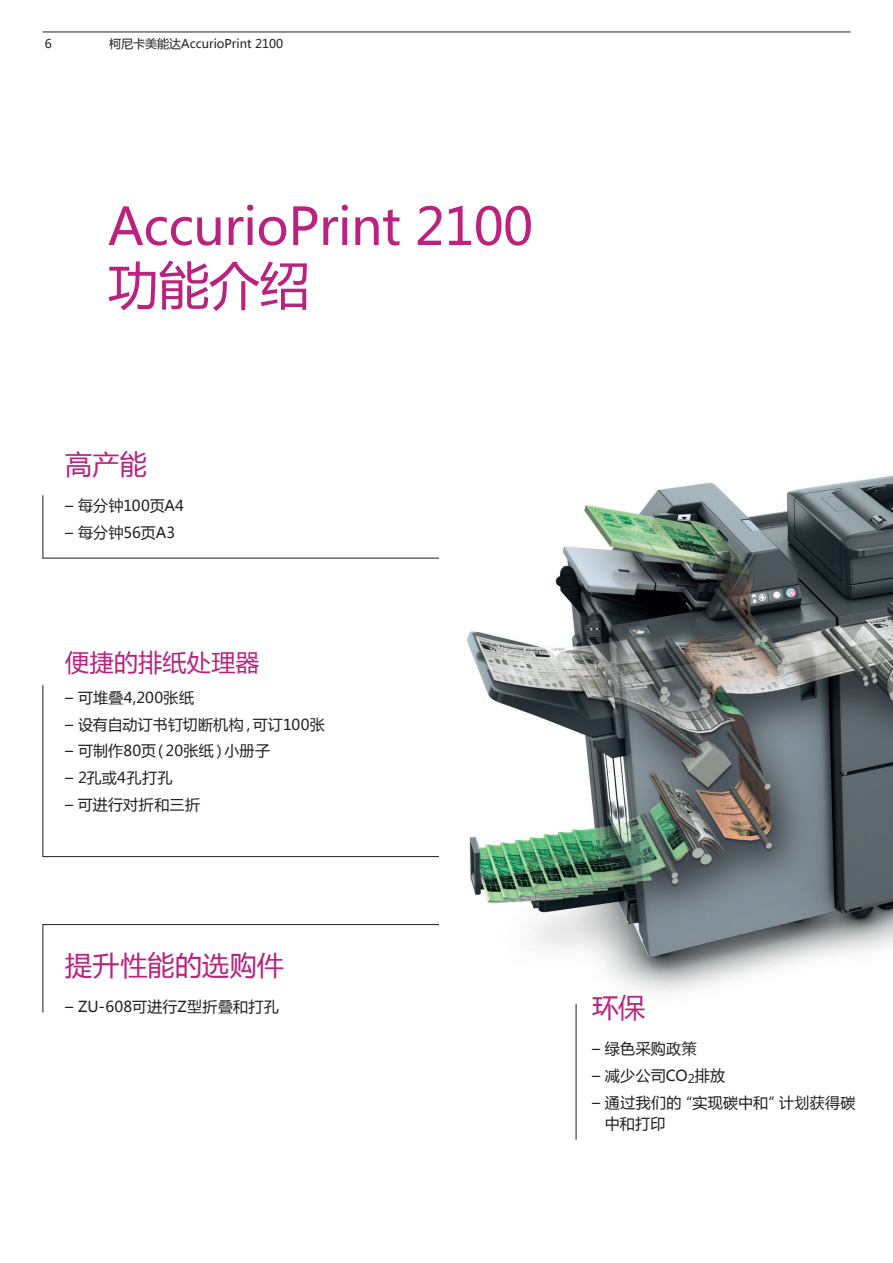
<style>
.page{position:relative;width:893px;height:1263px;background:#fff}
.page>*{position:absolute;margin:0;border:0;box-sizing:border-box;transform-origin:0 0}
.t1{font:51px/58.7px "Microsoft Ya Hei";letter-spacing:-.01em;color:#ba2280}
.t2{font:27px "Microsoft Ya Hei";letter-spacing:.01em;color:#ba2280}
.t3{font:24px "Microsoft Ya Hei";letter-spacing:.01em;color:#ba2280}
.t4{font:15px/21.3px "Microsoft Ya Hei";letter-spacing:.015em;color:#231f20}
.t5{font:15px "Microsoft Ya Hei";letter-spacing:-.005em;color:#231f20}
.t6{font:12px "Microsoft Ya Hei";color:#231f20}
</style>
<div class="page">
<svg style="left:42px;top:495px;width:397px;height:64px"></svg>
<svg style="left:42px;top:685px;width:397px;height:172px"></svg>
<svg style="left:42px;top:924px;width:397px;height:89px"></svg>
<svg style="left:575px;top:1004px;width:2px;height:136px"></svg>
<img style="left:467px;top:475px;width:426px;height:519px">
<hr style="left:43px;top:32px;width:807px;height:1px;background:#231f20">
<p class="t6" style="left:45px;top:35px;width:9px">6</p>
<p class="t6" style="left:109px;top:35px;width:175px">柯尼卡美能达AccurioPrint 2100</p>
<h1 class="t1" style="left:108px;top:196px;width:427px">AccurioPrint 2100功能介绍</h1>
<h2 class="t2" style="left:65px;top:446px;width:83px">高产能</h2>
<p class="t4" style="left:65px;top:495px;width:120px">– 每分钟100页A4</p>
<p class="t5" style="left:65px;top:522px;width:112px">– 每分钟56页A3</p>
<h3 class="t3" style="left:65px;top:646px;width:196px">便捷的排纸处理器</h3>
<p class="t4" style="left:65px;top:686px;width:130px">– 可堆叠4,200张纸</p>
<p class="t4" style="left:65px;top:713px;width:261px">– 设有自动订书钉切断机构，可订100张</p>
<p class="t4" style="left:65px;top:740px;width:206px">– 可制作80页（20张纸）小册子</p>
<p class="t4" style="left:65px;top:766px;width:109px">– 2孔或4孔打孔</p>
<p class="t4" style="left:65px;top:793px;width:136px">– 可进行对折和三折</p>
<h2 class="t2" style="left:65px;top:947px;width:220px">提升性能的选购件</h2>
<p class="t4" style="left:65px;top:995px;width:215px">– ZU-608可进行Z型折叠和打孔</p>
<h2 class="t2" style="left:592px;top:989px;width:55px">环保</h2>
<p class="t4" style="left:592px;top:1038px;width:106px">– 绿色采购政策</p>
<p class="t4" style="left:592px;top:1064px;width:135px">– 减少公司CO<sub>2</sub>排放</p>
<p class="t4" style="left:605px;top:1091px;width:252px;text-indent:-13px">– 通过我们的“实现碳中和”计划获得碳中和打印</p>
</div>
